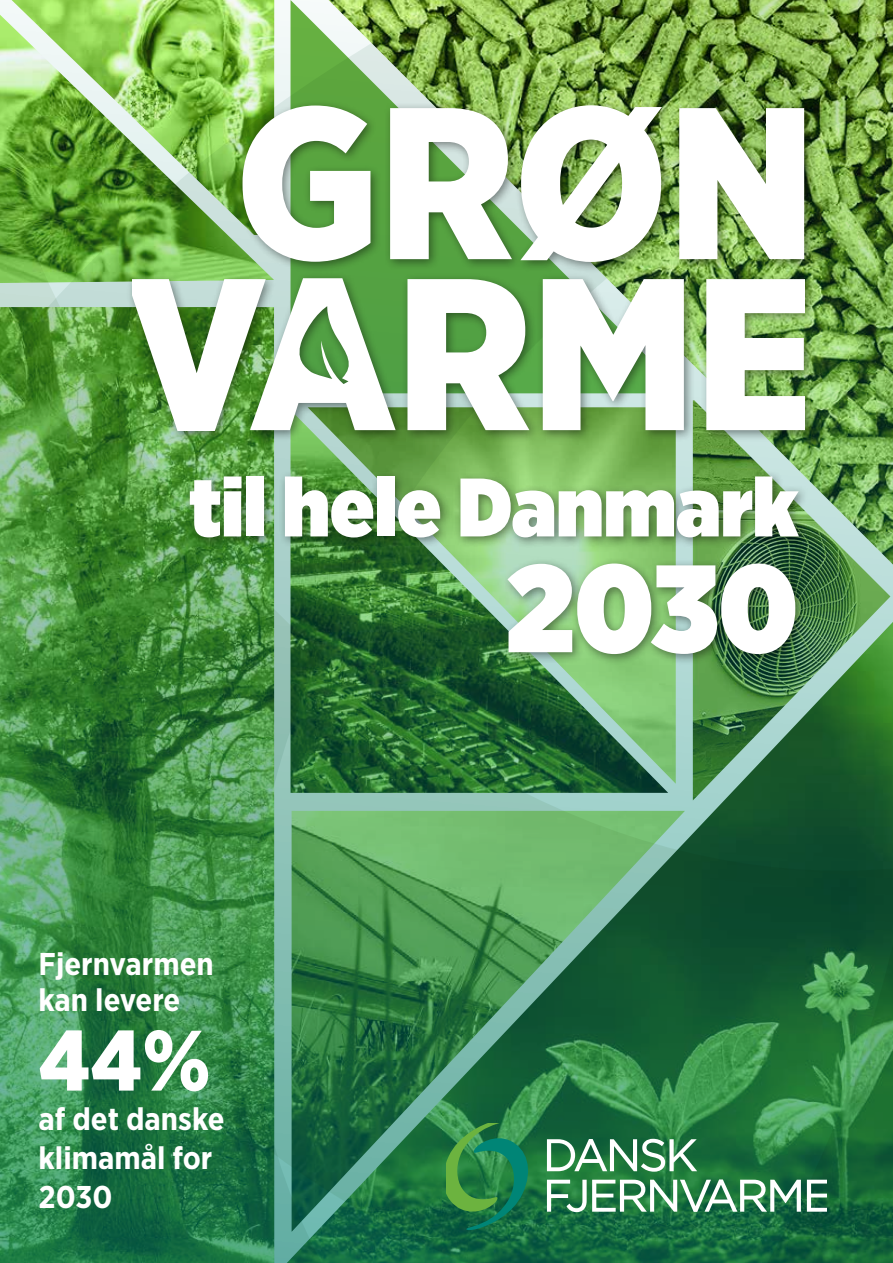
<style>
.page{position:relative;width:893px;height:1263px;background:#fff}
.page>*{position:absolute;margin:0;border:0;box-sizing:border-box;transform-origin:0 0}
.t1{font:900 124.05px "Gotham Narrow";color:#fff}
.t2{font:900 85.5px "Gotham Narrow";color:#fff}
.t3{font:900 82.65px "Gotham Narrow";color:#fff}
.t4{font:700 31.5px/39px "Gotham Narrow";color:#fff}
</style>
<div class="page">
<img style="left:0;top:0;width:893px;height:1263px">
<div style="left:127px;top:99px;width:690px;height:344px;background:#000;opacity:.45"></div>
<svg style="left:243px;top:106px;width:127px;height:156px"></svg>
<svg style="left:390px;top:108px;width:122px;height:151px"></svg>
<svg style="left:520px;top:105px;width:142px;height:157px"></svg>
<svg style="left:679px;top:108px;width:125px;height:151px"></svg>
<svg style="left:407px;top:279px;width:122px;height:151px"></svg>
<svg style="left:543px;top:279px;width:141px;height:151px"></svg>
<svg style="left:706px;top:279px;width:98px;height:151px"></svg>
<svg style="left:133px;top:278px;width:263px;height:153px"></svg>
<div style="left:184px;top:470px;width:626px;height:196px;background:#000;opacity:.45"></div>
<svg style="left:807px;top:1180px;width:20px;height:32px"></svg>
<svg style="left:547px;top:1179px;width:254px;height:33px"></svg>
<svg style="left:547px;top:1139px;width:150px;height:33px"></svg>
<svg style="left:446px;top:1123px;width:88px;height:107px;background:#29864c"></svg>
<h3 class="t3" style="left:189px;top:451px;width:611px">til hele Danmark</h3>
<h1 class="t1" style="left:506px;top:524px;width:293px">2030</h1>
<p class="t4" style="left:39px;top:946px;width:177px;line-height:36px">Fjernvarmen kan levere</p>
<h2 class="t2" style="left:39px;top:1004px;width:174px">44%</h2>
<p class="t4" style="left:39px;top:1099px;width:188px">af det danske klimamål for<br>2030</p>
</div>
